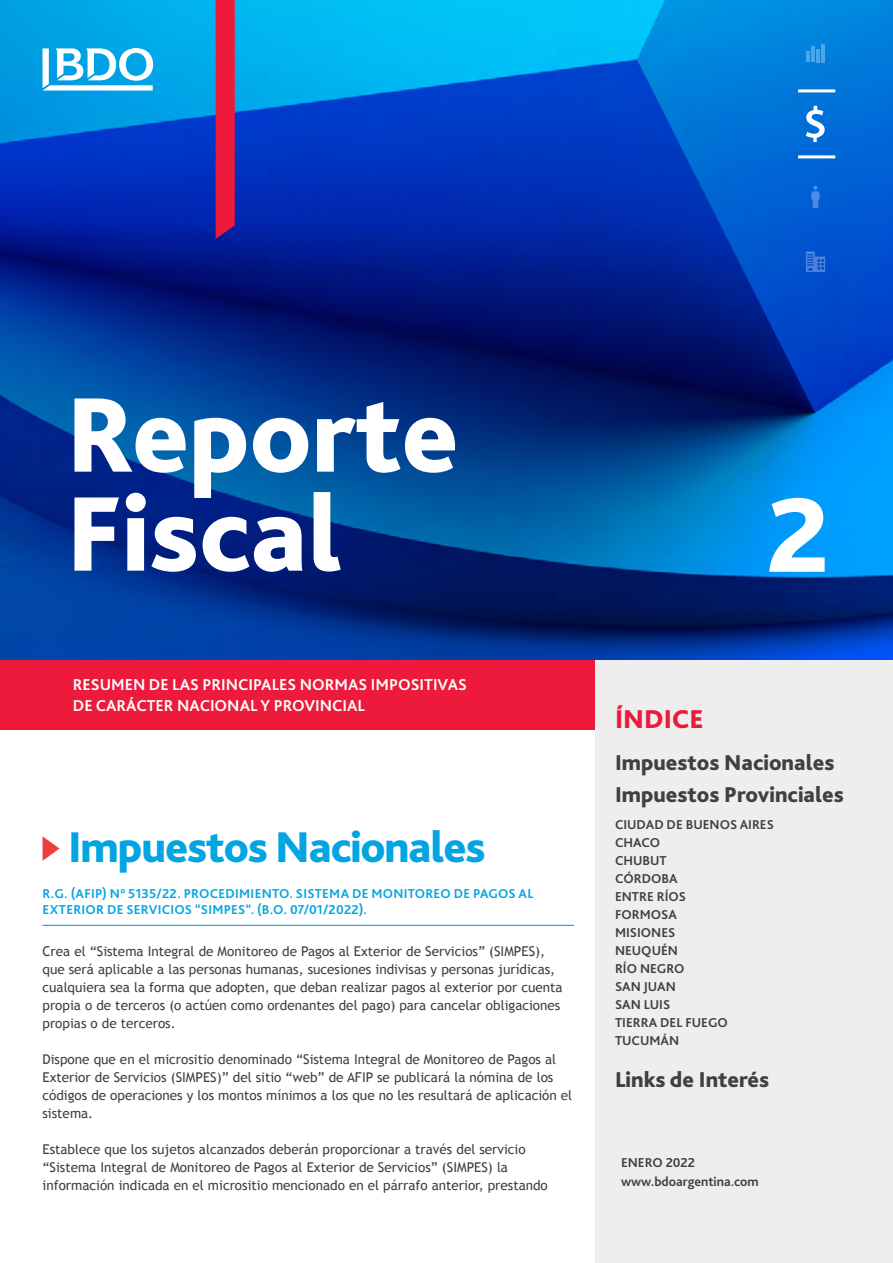
<style>
.page{position:relative;width:893px;height:1263px;background:#fff}
.page>*{position:absolute;margin:0;border:0;box-sizing:border-box;transform-origin:0 0}
.Masthead_heading{font:800 111px "Bliss Pro";color:#fff}
.Article_heading{font:800 45px "Bliss Pro";letter-spacing:-.025em;color:#02a5e2}
.t1{font:800 27px "Bliss Pro";color:#ed1a3b}
.t2{font:800 22.5px "Bliss Pro";color:#404040}
.t3{font:700 16.5px/21px "Bliss Pro";color:#fff}
.Texto_Comun{font:13.5px/18px "Trebuchet MS";color:#404040}
.Texto_Indice{font:700 13.5px "Bliss Pro";color:#404040}
.Bajada_Subtitulo{font:700 13.5px/16.5px "Bliss Pro";letter-spacing:.02em;color:#02a5e2}
</style>
<div class="page">
<img style="left:0;top:0;width:893px;height:660px">
<svg style="left:43px;top:48px;width:110px;height:43px"></svg>
<svg style="left:317px;top:402px;width:138px;height:71px"></svg>
<svg style="left:74px;top:398px;width:234px;height:174px"></svg>
<svg style="left:314px;top:492px;width:27px;height:79px"></svg>
<svg style="left:216px;top:0;width:19px;height:239px;background:#e31b3f"></svg>
<div style="left:0;top:660px;width:595px;height:70px;background:#ed1a3b"></div>
<svg style="left:806px;top:106px;width:19px;height:36px"></svg>
<svg style="left:806px;top:51px;width:3px;height:11px"></svg>
<hr style="left:811px;top:47px;width:3px;height:15px;background:#fff">
<hr style="left:816px;top:49px;width:4px;height:13px;background:#4ca5e7">
<hr style="left:821px;top:44px;width:3px;height:18px;background:#fff">
<svg style="left:811px;top:186px;width:9px;height:22px"></svg>
<svg style="left:806px;top:251px;width:19px;height:21px"></svg>
<hr style="left:798px;top:155px;width:37px;height:3px;background:#fff">
<hr style="left:798px;top:89px;width:37px;height:3px;background:#fff">
<div style="left:595px;top:660px;width:298px;height:603px;background:#eee"></div>
<svg style="left:43px;top:836px;width:17px;height:25px"></svg>
<hr style="left:43px;top:925px;width:531px;height:1px;background:#02a5e2">
<p class="t3" style="left:73px;top:673px;width:395px">RESUMEN DE LAS PRINCIPALES NORMAS IMPOSITIVAS<br>DE CARÁCTER NACIONAL Y PROVINCIAL</p>
<p class="Article_heading" style="left:68px;top:819px;width:419px">Impuestos Nacionales</p>
<p class="Bajada_Subtitulo" style="left:43px;top:884px;width:492px">R.G. (AFIP) N° 5135/22. PROCEDIMIENTO. SISTEMA DE MONITOREO DE PAGOS AL<br>EXTERIOR DE SERVICIOS “SIMPES”. (B.O. 07/01/2022).</p>
<p class="Texto_Comun" style="left:43px;top:942px;width:522px">Crea el “Sistema Integral de Monitoreo de Pagos al Exterior de Servicios” (SIMPES), que será aplicable a las personas humanas, sucesiones indivisas y personas jurídicas, cualquiera sea la forma que adopten, que deban realizar pagos al exterior por cuenta propia o de terceros (o actúen como ordenantes del pago) para cancelar obligaciones propias o de terceros.</p>
<p class="Texto_Comun" style="left:43px;top:1050px;width:531px">Dispone que en el micrositio denominado “Sistema Integral de Monitoreo de Pagos al Exterior de Servicios (SIMPES)” del sitio “web” de AFIP se publicará la nómina de los códigos de operaciones y los montos mínimos a los que no les resultará de aplicación el sistema.</p>
<p class="Texto_Comun" style="left:43px;top:1140px;width:507px">Establece que los sujetos alcanzados deberán proporcionar a través del servicio “Sistema Integral de Monitoreo de Pagos al Exterior de Servicios” (SIMPES) la información indicada en el micrositio mencionado en el párrafo anterior, prestando</p>
<p class="Masthead_heading" style="left:767px;top:466px;width:64px">2</p>
<h3 class="t1" style="left:615px;top:702px;width:90px">ÍNDICE</h3>
<p class="t2" style="left:615px;top:748px;width:221px">Impuestos Nacionales</p>
<p class="t2" style="left:615px;top:781px;width:230px">Impuestos Provinciales</p>
<p class="Texto_Indice" style="left:615px;top:816px;width:160px">CIUDAD DE BUENOS AIRES</p>
<p class="Texto_Indice" style="left:615px;top:834px;width:47px">CHACO</p>
<p class="Texto_Indice" style="left:615px;top:852px;width:53px">CHUBUT</p>
<p class="Texto_Indice" style="left:615px;top:870px;width:64px">CÓRDOBA</p>
<p class="Texto_Indice" style="left:615px;top:888px;width:73px">ENTRE RÍOS</p>
<p class="Texto_Indice" style="left:615px;top:906px;width:63px">FORMOSA</p>
<p class="Texto_Indice" style="left:615px;top:924px;width:62px">MISIONES</p>
<p class="Texto_Indice" style="left:615px;top:942px;width:64px">NEUQUÉN</p>
<p class="Texto_Indice" style="left:615px;top:960px;width:71px">RÍO NEGRO</p>
<p class="Texto_Indice" style="left:615px;top:978px;width:62px">SAN JUAN</p>
<p class="Texto_Indice" style="left:615px;top:996px;width:57px">SAN LUIS</p>
<p class="Texto_Indice" style="left:615px;top:1014px;width:114px">TIERRA DEL FUEGO</p>
<p class="Texto_Indice" style="left:615px;top:1032px;width:66px">TUCUMÁN</p>
<p class="t2" style="left:615px;top:1065px;width:156px">Links de Interés</p>
<p class="Texto_Indice" style="left:621px;top:1154px;width:76px">ENERO 2022</p>
<p class="Texto_Indice" style="left:621px;top:1173px;width:139px">www.bdoargentina.com</p>
</div>
